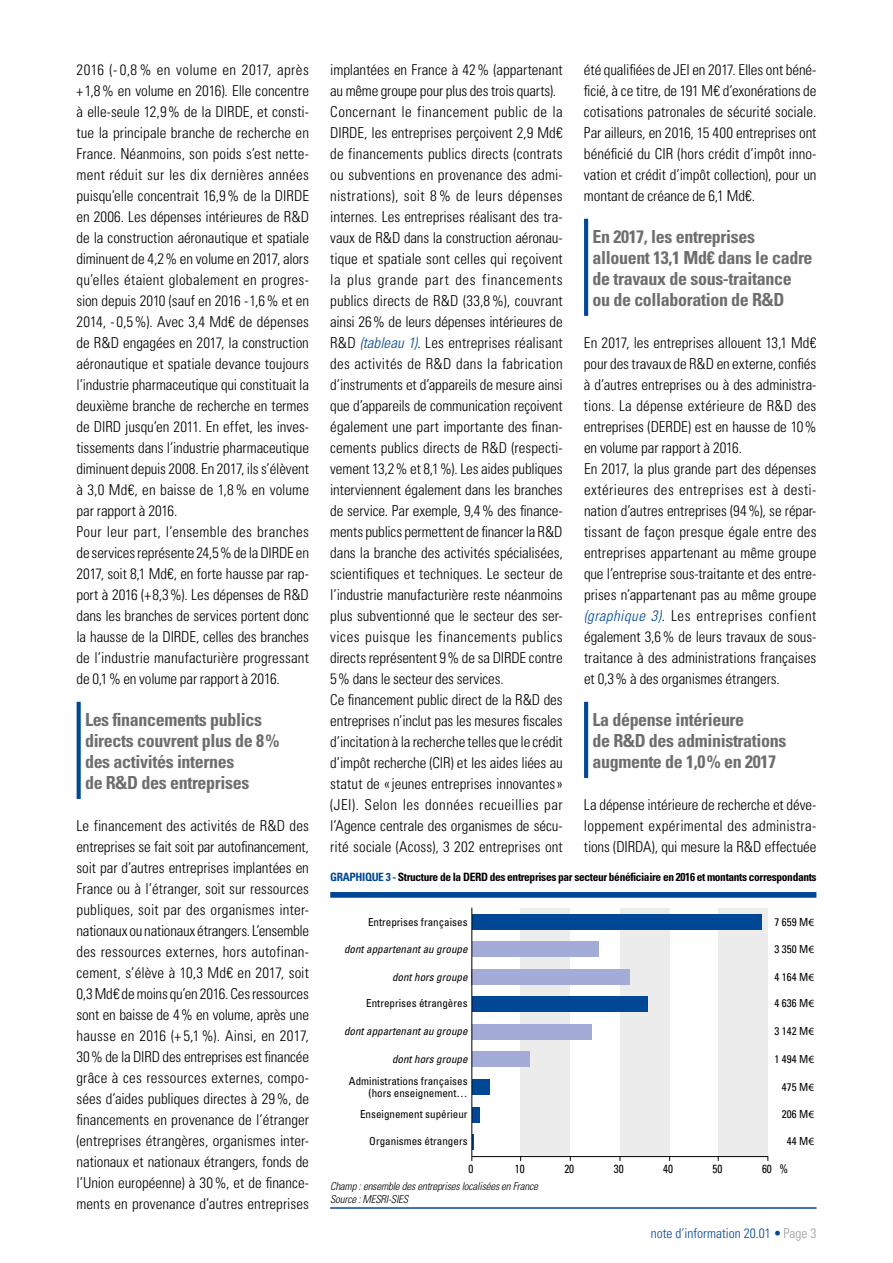
<style>
.page{position:relative;width:893px;height:1263px;background:#fff}
.page>*{position:absolute;margin:0;border:0;box-sizing:border-box;transform-origin:0 0}
.t1{font:700 condensed 18px/21px "Univers LT Std";letter-spacing:-.02em;color:#6e6e6e}
.t2{font:300 condensed 15px/21px "Univers LT Std";color:#000}
.t3{font:300 condensed 13.5px "Univers";color:#004896}
.t4{font:condensed 11.85px "Univers LT Std";color:#000;scale:.94 1}
.t5{font:700 condensed 11.4px "Univers LT Std";letter-spacing:-.03em;color:#000}
.t6{font:condensed 11.1px/11.9px "Univers LT Std";color:#000;text-align:right}
.t7{font:italic condensed 11.1px "Univers LT Std";color:#000}
.t8{font:italic 300 condensed 10.8px/13px "Univers LT Std";letter-spacing:-.015em;color:#000}
.s1{font-style:italic;color:#004896}
.s2{color:#004896}
.s3{font-family:"Myriad Pro";font-stretch:normal}
.s4{font-weight:700}
.s5{color:#9c9c9d}
</style>
<div class="page">
<svg style="left:77px;top:702px;width:4px;height:97px"></svg>
<svg style="left:584px;top:219px;width:4px;height:97px"></svg>
<svg style="left:584px;top:702px;width:4px;height:76px"></svg>
<div style="left:330px;top:892px;width:486px;height:6px;background:#004896"></div>
<hr style="left:330px;top:1207px;width:487px;height:2px;background:#004896">
<div style="left:718px;top:908px;width:50px;height:248px;background:#ececec"></div>
<div style="left:620px;top:908px;width:50px;height:248px;background:#ececec"></div>
<div style="left:521px;top:908px;width:49px;height:248px;background:#ececec"></div>
<hr style="left:471px;top:1156px;width:297px;height:1px;background:#000">
<div style="left:472px;top:1052px;width:57px;height:15px;background:#a2acd6"></div>
<div style="left:472px;top:1024px;width:119px;height:15px;background:#a2acd6"></div>
<div style="left:472px;top:970px;width:158px;height:15px;background:#a2acd6"></div>
<div style="left:472px;top:942px;width:126px;height:15px;background:#a2acd6"></div>
<div style="left:472px;top:914px;width:289px;height:15px;background:#004896"></div>
<div style="left:472px;top:996px;width:176px;height:15px;background:#004896"></div>
<div style="left:472px;top:1080px;width:18px;height:15px;background:#004896"></div>
<div style="left:472px;top:1107px;width:8px;height:15px;background:#004896"></div>
<svg style="left:473px;top:1134px;width:1px;height:15px"></svg>
<hr style="left:472px;top:908px;width:1px;height:248px;background:#000">
<p class="t2" style="left:77px;top:59px;width:234px">2016 (- 0,8 % en volume en 2017, après +1,8% en volume en 2016). Elle concentre à elle-seule 12,9% de la DIRDE, et consti&shy;tue la principale branche de recherche en France. Néanmoins, son poids s’est nette&shy;ment réduit sur les dix dernières années puisqu’elle concentrait 16,9% de la DIRDE en 2006. Les dépenses intérieures de R&amp;D de la construction aéronautique et spatiale diminuent de 4,2% en volume en 2017, alors qu’elles étaient globalement en progres&shy;sion depuis 2010 (sauf en 2016 -1,6% et en 2014, - 0,5%). Avec 3,4 Md€ de dépenses de R&amp;D engagées en 2017, la construction aéronautique et spatiale devance toujours l’industrie pharmaceutique qui constituait la deuxième branche de recherche en termes de DIRD jusqu’en 2011. En effet, les inves&shy;tissements dans l’industrie pharmaceutique diminuent depuis 2008. En 2017, ils s’élèvent à 3,0 Md€, en baisse de 1,8% en volume par rapport à 2016.<br>Pour leur part, l’ensemble des branches de services représente 24,5% de la DIRDE en 2017, soit 8,1 Md€, en forte hausse par rap&shy;port à 2016 (+8,3%). Les dépenses de R&amp;D dans les branches de services portent donc la hausse de la DIRDE, celles des branches de l’industrie manufacturière progressant de 0,1% en volume par rapport à 2016.</p>
<p class="t1" style="left:85px;top:709px;width:196px">Les financements publics directs couvrent plus de 8% des activités internes<br>de R&amp;D des entreprises</p>
<p class="t2" style="left:77px;top:815px;width:234px;text-align:justify">Le financement des activités de R&amp;D des entreprises se fait soit par autofinancement, soit par d’autres entreprises implantées en France ou à l’étranger, soit sur ressources publiques, soit par des organismes inter&shy;nationaux ou nationaux étrangers. L’ensemble des ressources externes, hors autofinan&shy;cement, s’élève à 10,3 Md€ en 2017, soit 0,3 Md€ de moins qu’en 2016. Ces ressources sont en baisse de 4% en volume, après une hausse en 2016 (+ 5,1%). Ainsi, en 2017, 30% de la DIRD des entreprises est financée grâce à ces ressources externes, compo&shy;sées d’aides publiques directes à 29%, de financements en provenance de l’étranger (entreprises étrangères, organismes inter&shy;nationaux et nationaux étrangers, fonds de l’Union européenne) à 30%, et de finance&shy;ments en provenance d’autres entreprises</p>
<p class="t2" style="left:330px;top:59px;width:234px">implantées en France à 42% (appartenant au même groupe pour plus des trois quarts).<br>Concernant le financement public de la DIRDE, les entreprises perçoivent 2,9 Md€ de financements publics directs (contrats ou subventions en provenance des admi&shy;nistrations), soit 8 % de leurs dépenses internes. Les entreprises réalisant des tra&shy;vaux de R&amp;D dans la construction aéronau&shy;tique et spatiale sont celles qui reçoivent la plus grande part des financements publics directs de R&amp;D (33,8%), couvrant ainsi 26% de leurs dépenses intérieures de R&amp;D <span class="s1">(tableau 1)</span>. Les entreprises réalisant des activités de R&amp;D dans la fabrication d’instruments et d’appareils de mesure ainsi que d’appareils de communication reçoivent également une part importante des finan&shy;cements publics directs de R&amp;D (respecti&shy;vement 13,2% et 8,1%). Les aides publiques interviennent également dans les branches de service. Par exemple, 9,4% des finance&shy;ments publics permettent de financer la R&amp;D dans la branche des activités spécialisées, scientifiques et techniques. Le secteur de l’industrie manufacturière reste néanmoins plus subventionné que le secteur des ser&shy;vices puisque les financements publics directs représentent 9% de sa DIRDE contre 5% dans le secteur des services.<br>Ce financement public direct de la R&amp;D des entreprises n’inclut pas les mesures fiscales d’incitation à la recherche telles que le crédit d’impôt recherche (CIR) et les aides liées au statut de «jeunes entreprises innovantes» (JEI). Selon les données recueillies par l’Agence centrale des organismes de sécu&shy;rité sociale (Acoss), 3 202 entreprises ont</p>
<p class="t2" style="left:584px;top:59px;width:234px;text-align:justify">été qualifiées de JEI en 2017. Elles ont béné&shy;ficié, à ce titre, de 191 M€ d’exonérations de cotisations patronales de sécurité sociale.<br>Par ailleurs, en 2016, 15 400 entreprises ont bénéficié du CIR (hors crédit d’impôt inno&shy;vation et crédit d’impôt collection), pour un montant de créance de 6,1 Md€.</p>
<p class="t1" style="left:592px;top:226px;width:222px">En 2017, les entreprises allouent 13,1 Md€ dans le cadre de travaux de sous-traitance ou de collaboration de R&amp;D</p>
<p class="t2" style="left:584px;top:332px;width:234px">En 2017, les entreprises allouent 13,1 Md€ pour des travaux de R&amp;D en externe, confiés à d’autres entreprises ou à des administra&shy;tions. La dépense extérieure de R&amp;D des entreprises (DERDE) est en hausse de 10% en volume par rapport à 2016.<br>En 2017, la plus grande part des dépenses extérieures des entreprises est à desti&shy;nation d’autres entreprises (94%), se répar&shy;tissant de façon presque égale entre des entreprises appartenant au même groupe que l’entreprise sous-traitante et des entre&shy;prises n’appartenant pas au même groupe <span class="s1">(graphique 3)</span>. Les entreprises confient également 3,6% de leurs travaux de sous&shy;traitance à des administrations françaises et 0,3% à des organismes étrangers.</p>
<p class="t1" style="left:592px;top:709px;width:195px">La dépense intérieure<br>de R&amp;D des administrations augmente de 1,0% en 2017</p>
<p class="t2" style="left:584px;top:794px;width:234px;text-align:justify">La dépense intérieure de recherche et déve&shy;loppement expérimental des administra&shy;tions (DIRDA), qui mesure la R&amp;D effectuée</p>
<p class="t5" style="left:330px;top:870px;width:488px"><span class="s2">GRAPHIQUE 3 -</span> Structure de la DERD des entreprises par secteur bénéficiaire en 2016 et montants correspondants</p>
<p class="t6" style="left:368px;top:915px;width:101px">Entreprises françaises</p>
<p class="t6" style="left:775px;top:915px;width:41px">7 659 M<span class="s3">€</span></p>
<p class="t6" style="left:775px;top:943px;width:41px">3 350 M<span class="s3">€</span></p>
<p class="t6" style="left:775px;top:971px;width:41px">4 164 M<span class="s3">€</span></p>
<p class="t6" style="left:775px;top:997px;width:41px">4 636 M<span class="s3">€</span></p>
<p class="t6" style="left:775px;top:1025px;width:41px">3 142 M<span class="s3">€</span></p>
<p class="t6" style="left:775px;top:1053px;width:41px">1 494 M<span class="s3">€</span></p>
<p class="t6" style="left:782px;top:1081px;width:34px">475 M<span class="s3">€</span></p>
<p class="t6" style="left:782px;top:1108px;width:34px">206 M<span class="s3">€</span></p>
<p class="t6" style="left:787px;top:1135px;width:29px">44 M<span class="s3">€</span></p>
<p class="t7" style="left:344px;top:942px;width:125px">dont appartenant au groupe</p>
<p class="t7" style="left:392px;top:970px;width:77px">dont hors groupe</p>
<p class="t6" style="left:366px;top:997px;width:103px">Entreprises étrangères</p>
<p class="t7" style="left:344px;top:1024px;width:125px">dont appartenant au groupe</p>
<p class="t7" style="left:392px;top:1051px;width:77px">dont hors groupe</p>
<p class="t6" style="left:349px;top:1075px;width:120px">Administrations françaises (hors enseignement…</p>
<p class="t6" style="left:360px;top:1108px;width:109px">Enseignement supérieur</p>
<p class="t6" style="left:369px;top:1135px;width:100px">Organismes étrangers</p>
<p class="t4" style="left:468px;top:1161px;width:7px">0</p>
<p class="t4" style="left:515px;top:1161px;width:12px">10</p>
<p class="t4" style="left:564px;top:1161px;width:12px">20</p>
<p class="t4" style="left:614px;top:1161px;width:12px">30</p>
<p class="t4" style="left:663px;top:1161px;width:12px">40</p>
<p class="t4" style="left:713px;top:1161px;width:12px">50</p>
<p class="t4" style="left:762px;top:1161px;width:29px">60 %</p>
<p class="t8" style="left:330px;top:1180px;width:209px">Champ : ensemble des entreprises localisées en France<br>Source : MESRI-SIES</p>
<p class="t3" style="left:651px;top:1225px;width:167px">note d’information 20.01 <span class="s4">•</span> <span class="s5">Page 3</span></p>
</div>
